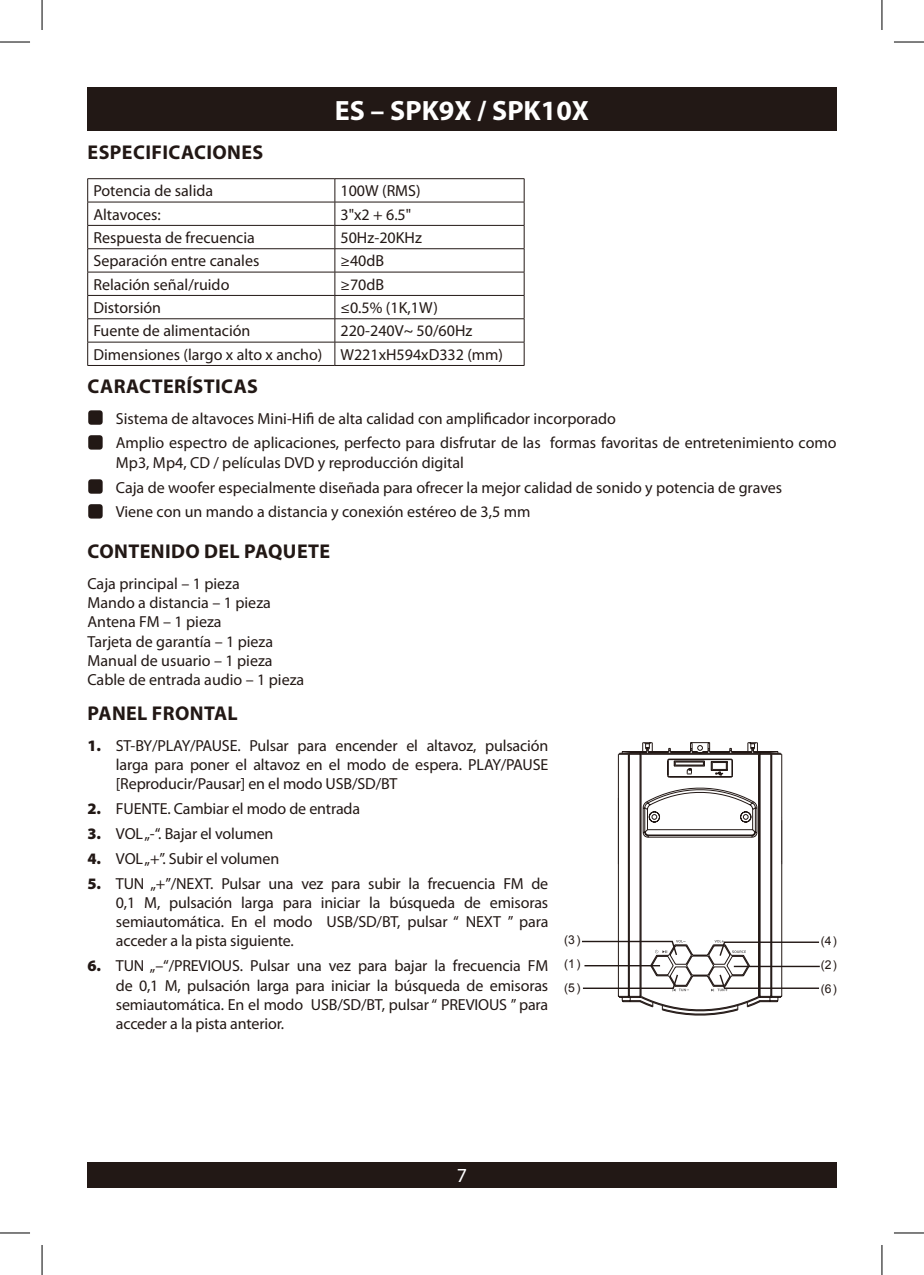
<style>
.page{position:relative;width:924px;height:1275px;background:#fff}
.page>*{position:absolute;margin:0;border:0;box-sizing:border-box;transform-origin:0 0}
.t1{font:700 28px "Myriad Pro";color:#fff}
.t2{font:700 20px "Myriad Pro";letter-spacing:.02em;color:#221815}
.t3{font:20px "Myriad Pro";color:#fff}
.t4{font:16px/19.2px "Myriad Pro";color:#221815}
.t5{font:12.2px "Arial";color:#221815}
.s1{font-weight:900}
</style>
<div class="page">
<div style="left:87px;top:87px;width:749px;height:44px;background:#221815"></div>
<div style="left:87px;top:1162px;width:749px;height:25px;background:#221815"></div>
<hr style="left:87px;top:178px;width:248px;height:1px;background:#221815">
<hr style="left:335px;top:178px;width:189px;height:1px;background:#221815">
<hr style="left:87px;top:202px;width:248px;height:1px;background:#221815">
<hr style="left:335px;top:202px;width:189px;height:1px;background:#221815">
<hr style="left:87px;top:225px;width:248px;height:1px;background:#221815">
<hr style="left:335px;top:225px;width:189px;height:1px;background:#221815">
<hr style="left:87px;top:248px;width:248px;height:1px;background:#221815">
<hr style="left:335px;top:248px;width:189px;height:1px;background:#221815">
<hr style="left:87px;top:272px;width:248px;height:1px;background:#221815">
<hr style="left:335px;top:272px;width:189px;height:1px;background:#221815">
<hr style="left:87px;top:295px;width:248px;height:1px;background:#221815">
<hr style="left:335px;top:295px;width:189px;height:1px;background:#221815">
<hr style="left:87px;top:318px;width:248px;height:1px;background:#221815">
<hr style="left:335px;top:318px;width:189px;height:1px;background:#221815">
<hr style="left:87px;top:342px;width:248px;height:1px;background:#221815">
<svg style="left:87px;top:179px;width:1px;height:186px"></svg>
<hr style="left:335px;top:342px;width:189px;height:1px;background:#221815">
<svg style="left:334px;top:179px;width:1px;height:186px"></svg>
<svg style="left:523px;top:179px;width:1px;height:186px"></svg>
<hr style="left:87px;top:365px;width:248px;height:1px;background:#221815">
<hr style="left:335px;top:365px;width:189px;height:1px;background:#221815">
<div style="left:88px;top:410px;width:15px;height:15px;background:#221815;border-radius:3px"></div>
<div style="left:88px;top:435px;width:15px;height:14px;background:#221815;border-radius:3px"></div>
<div style="left:88px;top:479px;width:15px;height:15px;background:#221815;border-radius:3px"></div>
<div style="left:88px;top:504px;width:15px;height:14px;background:#221815;border-radius:3px"></div>
<svg style="left:582px;top:742px;width:238px;height:274px"></svg>
<hr style="left:0;top:42px;width:30px;height:1px;background:#000">
<hr style="left:893px;top:42px;width:30px;height:1px;background:#000">
<hr style="left:0;top:1232px;width:30px;height:1px;background:#000">
<hr style="left:893px;top:1232px;width:30px;height:1px;background:#000">
<hr style="left:42px;top:0;width:1px;height:30px;background:#000">
<hr style="left:42px;top:1245px;width:1px;height:30px;background:#000">
<hr style="left:881px;top:0;width:1px;height:30px;background:#000">
<hr style="left:881px;top:1245px;width:1px;height:30px;background:#000">
<h1 class="t1" style="left:335px;top:92px;width:256px">ES – SPK9X / SPK10X</h1>
<p class="t2" style="left:88px;top:139px;width:177px">ESPECIFICACIONES</p>
<p class="t4" style="left:93px;top:181px;width:121px">Potencia de salida</p>
<p class="t4" style="left:340px;top:181px;width:81px">100W (RMS)</p>
<p class="t4" style="left:93px;top:204px;width:69px">Altavoces:</p>
<p class="t4" style="left:340px;top:204px;width:72px">3"x2 + 6.5"</p>
<p class="t4" style="left:93px;top:228px;width:163px">Respuesta de frecuencia</p>
<p class="t4" style="left:340px;top:228px;width:83px">50Hz-20KHz</p>
<p class="t4" style="left:93px;top:251px;width:167px">Separación entre canales</p>
<p class="t4" style="left:340px;top:251px;width:45px">≥40dB</p>
<p class="t4" style="left:93px;top:274px;width:137px">Relación señal/ruido</p>
<p class="t4" style="left:340px;top:274px;width:45px">≥70dB</p>
<p class="t4" style="left:93px;top:298px;width:69px">Distorsión</p>
<p class="t4" style="left:340px;top:298px;width:99px">≤0.5% (1K,1W)</p>
<p class="t4" style="left:93px;top:321px;width:158px">Fuente de alimentación</p>
<p class="t4" style="left:93px;top:319px;width:411px;line-height:23.4px;text-indent:247px">220-240V~ 50/60Hz<br>Dimensiones (largo x alto x ancho) W221xH594xD332 (mm)</p>
<p class="t2" style="left:88px;top:373px;width:172px">CARACTERÍSTICAS</p>
<p class="t4" style="left:116px;top:405px;width:722px;line-height:24.8px">Sistema de altavoces Mini-Hifi de alta calidad con amplificador incorporado<br>Amplio espectro de aplicaciones, perfecto para disfrutar de las formas favoritas de entretenimiento como</p>
<p class="t4" style="left:116px;top:450px;width:667px;line-height:24.8px">Mp3, Mp4, CD / películas DVD y reproducción digital<br>Caja de woofer especialmente diseñada para ofrecer la mejor calidad de sonido y potencia de graves<br>Viene con un mando a distancia y conexión estéreo de 3,5 mm</p>
<p class="t2" style="left:88px;top:539px;width:244px">CONTENIDO DEL PAQUETE</p>
<p class="t4" style="left:87px;top:574px;width:218px">Caja principal – 1 pieza<br>Mando a distancia – 1 pieza<br>Antena FM – 1 pieza<br>Tarjeta de garantía – 1 pieza<br>Manual de usuario – 1 pieza<br>Cable de entrada audio – 1 pieza</p>
<p class="t2" style="left:88px;top:700px;width:152px">PANEL FRONTAL</p>
<p class="t4" style="left:116px;top:735px;width:434px;text-align:justify;text-indent:-28px"><span class="s1">1.</span> ST-BY/PLAY/PAUSE. Pulsar para encender el altavoz, pulsación larga para poner el altavoz en el modo de espera. PLAY/PAUSE [Reproducir/Pausar] en el modo USB/SD/BT</p>
<p class="t4" style="left:87px;top:799px;width:274px"><span class="s1">2.</span> FUENTE. Cambiar el modo de entrada</p>
<p class="t4" style="left:87px;top:824px;width:187px"><span class="s1">3.</span> VOL„-“. Bajar el volumen</p>
<p class="t4" style="left:87px;top:848px;width:193px"><span class="s1">4.</span> VOL„+”. Subir el volumen</p>
<p class="t4" style="left:116px;top:873px;width:434px;text-align:justify;text-indent:-28px"><span class="s1">5.</span> TUN „+”/NEXT. Pulsar una vez para subir la frecuencia FM de 0,1 M, pulsación larga para iniciar la búsqueda de emisoras semiautomática. En el modo USB/SD/BT, pulsar “ NEXT ” para acceder a la pista siguiente.</p>
<p class="t4" style="left:116px;top:956px;width:434px;text-align:justify;text-indent:-28px"><span class="s1">6.</span> TUN „–“/PREVIOUS. Pulsar una vez para bajar la frecuencia FM de 0,1 M, pulsación larga para iniciar la búsqueda de emisoras semiautomática. En el modo USB/SD/BT, pulsar “ PREVIOUS ” para acceder a la pista anterior.</p>
<p class="t5" style="left:564px;top:955px;width:18px">(1)</p>
<p class="t5" style="left:564px;top:931px;width:18px">(3)</p>
<p class="t5" style="left:564px;top:980px;width:18px">(5)</p>
<p class="t5" style="left:820px;top:932px;width:18px">(4)</p>
<p class="t5" style="left:820px;top:980px;width:18px">(6)</p>
<p class="t5" style="left:820px;top:956px;width:18px">(2)</p>
<p class="t3" style="left:456px;top:1163px;width:12px">7</p>
</div>
